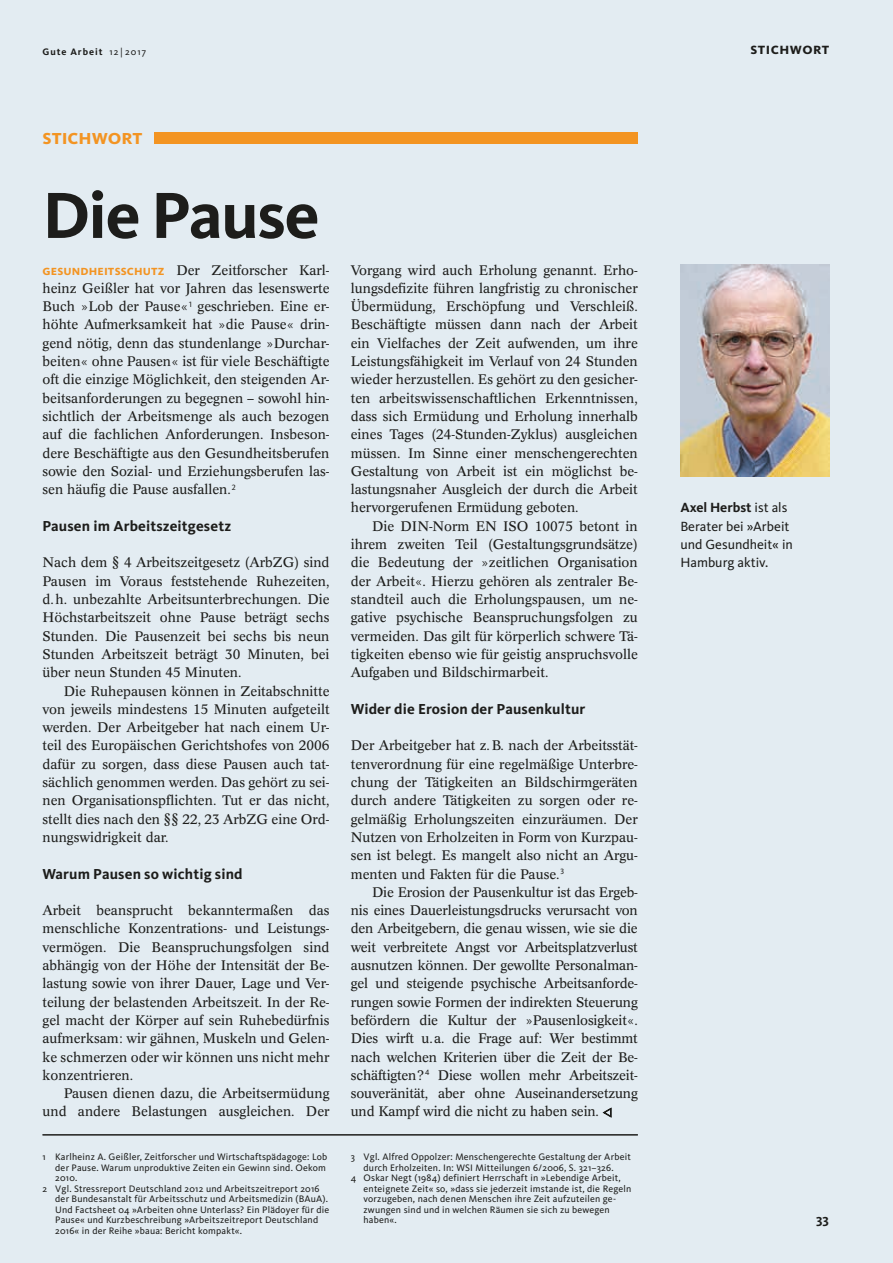
<style>
.page{position:relative;width:893px;height:1263px;background:#e3ecf2}
.page>*{position:absolute;margin:0;border:0;box-sizing:border-box;transform-origin:0 0}
.t1{font:700 67.5px "Kievit Pro";letter-spacing:-.025em;color:#1d1d1b}
.t2{font:700 21px "Kievit Pro";color:#f39422}
.t3{font:700 15.75px "Kievit Pro";letter-spacing:.03em;color:#1d1d1b}
.t4{font:700 15px "Kievit Pro";letter-spacing:.01em;color:#1d1d1b}
.t5{font:13.8px/18.3px "Kievit Pro";color:#1d1d1b}
.t6{font:13.65px/18.3px "Concorde Pro";color:#1d1d1b;text-align:justify}
.t7{font:700 13.5px "Kievit Pro";color:#1d1d1b}
.t8{font:9.75px "Kievit Pro";letter-spacing:.02em;color:#1d1d1b}
.t9{font:700 9.75px "Kievit Pro";letter-spacing:.1em;color:#1d1d1b}
.s1{font-weight:400}
.s2{font-family:"Kievit Pro";font-weight:700;color:#f39422}
.s3{font-weight:700}
</style>
<div class="page">
<div style="left:155px;top:133px;width:483px;height:11px;background:#f39422"></div>
<svg style="left:603px;top:1108px;width:8px;height:9px"></svg>
<img style="left:680px;top:264px;width:149px;height:213px">
<hr style="left:43px;top:1134px;width:595px;height:1px;background:#1d1d1b">
<hr style="left:43px;top:1135px;width:595px;height:1px;background:#1d1d1b">
<p class="t9" style="left:43px;top:46px;width:105px">Gute Arbeit <span class="s1">12 | 2017</span></p>
<p class="t3" style="left:751px;top:40px;width:80px">stichwort</p>
<h2 class="t2" style="left:43px;top:124px;width:101px">stichwort</h2>
<h1 class="t1" style="left:43px;top:175px;width:279px">Die Pause</h1>
<p class="t6" style="left:43px;top:261px;width:289px"><span class="s2">Gesundheitsschutz</span> Der Zeitforscher Karl&shy;heinz Geißler hat vor Jahren das lesenswerte Buch »Lob der Pause«<sup>1</sup> geschrieben. Eine er&shy;höhte Aufmerksamkeit hat »die Pause« drin&shy;gend nötig, denn das stundenlange »Durchar&shy;beiten« ohne Pausen« ist für viele Beschäftigte oft die einzige Möglichkeit, den steigenden Ar&shy;beitsanforderungen zu begegnen – sowohl hin&shy;sichtlich der Arbeitsmenge als auch bezogen auf die fachlichen Anforderungen. Insbeson&shy;dere Beschäftigte aus den Gesundheitsberufen sowie den Sozial- und Erziehungsberufen las&shy;sen häufig die Pause ausfallen.<sup>2</sup></p>
<p class="t4" style="left:43px;top:517px;width:190px">Pausen im Arbeitszeitgesetz</p>
<p class="t6" style="left:43px;top:553px;width:289px">Nach dem § 4 Arbeitszeitgesetz (ArbZG) sind Pausen im Voraus feststehende Ruhezeiten, d.h. unbezahlte Arbeitsunterbrechungen. Die Höchstarbeitszeit ohne Pause beträgt sechs Stunden. Die Pausenzeit bei sechs bis neun Stunden Arbeitszeit beträgt 30 Minuten, bei über neun Stunden 45 Minuten.</p>
<p class="t6" style="left:43px;top:682px;width:289px;text-indent:21px">Die Ruhepausen können in Zeitabschnitte von jeweils mindestens 15 Minuten aufgeteilt werden. Der Arbeitgeber hat nach einem Ur&shy;teil des Europäischen Gerichtshofes von 2006 dafür zu sorgen, dass diese Pausen auch tat&shy;sächlich genommen werden. Das gehört zu sei&shy;nen Organisationspflichten. Tut er das nicht, stellt dies nach den §§ 22, 23 ArbZG eine Ord&shy;nungswidrigkeit dar.</p>
<p class="t4" style="left:43px;top:864px;width:202px">Warum Pausen so wichtig sind</p>
<p class="t6" style="left:43px;top:901px;width:289px">Arbeit beansprucht bekanntermaßen das menschliche Konzentrations- und Leistungs&shy;vermögen. Die Beanspruchungsfolgen sind abhängig von der Höhe der Intensität der Be&shy;lastung sowie von ihrer Dauer, Lage und Ver&shy;teilung der belastenden Arbeitszeit. In der Re&shy;gel macht der Körper auf sein Ruhebedürfnis aufmerksam: wir gähnen, Muskeln und Gelen&shy;ke schmerzen oder wir können uns nicht mehr konzentrieren.</p>
<p class="t6" style="left:43px;top:1084px;width:289px;text-align:right">Pausen dienen dazu, die Arbeitsermüdung und andere Belastungen ausgleichen. Der</p>
<p class="t8" style="left:43px;top:1151px;width:286px">1 Karlheinz A. Geißler, Zeitforscher und Wirtschaftspädagoge: Lob</p>
<p class="t8" style="left:55px;top:1162px;width:272px">der Pause. Warum unproduktive Zeiten ein Gewinn sind. Oekom</p>
<p class="t8" style="left:55px;top:1172px;width:24px">2010.</p>
<p class="t8" style="left:43px;top:1183px;width:279px">2 Vgl. Stressreport Deutschland 2012 und Arbeitszeitreport 2016</p>
<p class="t8" style="left:55px;top:1193px;width:274px">der Bundesanstalt für Arbeitsschutz und Arbeitsmedizin (BAuA).</p>
<p class="t8" style="left:55px;top:1204px;width:275px">Und Factsheet 04 »Arbeiten ohne Unterlass? Ein Plädoyer für die</p>
<p class="t8" style="left:55px;top:1214px;width:264px">Pause« und Kurzbeschreibung »Arbeitszeitreport Deutschland</p>
<p class="t8" style="left:55px;top:1225px;width:188px">2016« in der Reihe »baua: Bericht kompakt«.</p>
<p class="t6" style="left:351px;top:261px;width:289px">Vorgang wird auch Erholung genannt. Erho&shy;lungsdefizite führen langfristig zu chronischer Übermüdung, Erschöpfung und Verschleiß.<br>Beschäftigte müssen dann nach der Arbeit ein Vielfaches der Zeit aufwenden, um ihre Leistungsfähigkeit im Verlauf von 24 Stunden wieder herzustellen. Es gehört zu den gesicher&shy;ten arbeitswissenschaftlichen Erkenntnissen, dass sich Ermüdung und Erholung innerhalb eines Tages (24-Stunden-Zyklus) ausgleichen müssen. Im Sinne einer menschengerechten Gestaltung von Arbeit ist ein möglichst be&shy;lastungsnaher Ausgleich der durch die Arbeit hervorgerufenen Ermüdung geboten.</p>
<p class="t6" style="left:351px;top:517px;width:289px;text-indent:21px">Die DIN-Norm EN ISO 10075 betont in ihrem zweiten Teil (Gestaltungsgrundsätze) die Bedeutung der »zeitlichen Organisation der Arbeit«. Hierzu gehören als zentraler Be&shy;standteil auch die Erholungspausen, um ne&shy;gative psychische Beanspruchungsfolgen zu vermeiden. Das gilt für körperlich schwere Tä&shy;tigkeiten ebenso wie für geistig anspruchsvolle Aufgaben und Bildschirmarbeit.</p>
<p class="t4" style="left:351px;top:700px;width:236px">Wider die Erosion der Pausenkultur</p>
<p class="t6" style="left:351px;top:736px;width:289px">Der Arbeitgeber hat z.B. nach der Arbeitsstät&shy;tenverordnung für eine regelmäßige Unterbre&shy;chung der Tätigkeiten an Bildschirmgeräten durch andere Tätigkeiten zu sorgen oder re&shy;gelmäßig Erholungszeiten einzuräumen. Der Nutzen von Erholzeiten in Form von Kurzpau&shy;sen ist belegt. Es mangelt also nicht an Argu&shy;menten und Fakten für die Pause. <sup>3</sup></p>
<p class="t6" style="left:351px;top:883px;width:289px;text-indent:21px">Die Erosion der Pausenkultur ist das Ergeb&shy;nis eines Dauerleistungsdrucks verursacht von den Arbeitgebern, die genau wissen, wie sie die weit verbreitete Angst vor Arbeitsplatzverlust ausnutzen können. Der gewollte Personalman&shy;gel und steigende psychische Arbeitsanforde&shy;rungen sowie Formen der indirekten Steuerung befördern die Kultur der »Pausenlosigkeit«.<br>Dies wirft u.a. die Frage auf: Wer bestimmt nach welchen Kriterien über die Zeit der Be&shy;schäftigten?<sup>4</sup> Diese wollen mehr Arbeitszeit&shy;souveränität, aber ohne Auseinandersetzung und Kampf wird die nicht zu haben sein. ❖</p>
<p class="t5" style="left:680px;top:499px;width:114px"><span class="s3">Axel Herbst</span> ist als<br>Berater bei »Arbeit und Gesundheit« in<br>Hamburg aktiv.</p>
<p class="t8" style="left:351px;top:1151px;width:282px">3 Vgl. Alfred Oppolzer: Menschengerechte Gestaltung der Arbeit</p>
<p class="t8" style="left:364px;top:1162px;width:252px">durch Erholzeiten. In: WSI Mitteilungen 6/2006, S. 321–326.</p>
<p class="t8" style="left:351px;top:1172px;width:272px">4 Oskar Negt (1984) definiert Herrschaft in »Lebendige Arbeit,</p>
<p class="t8" style="left:364px;top:1183px;width:269px">enteignete Zeit« so, »dass sie jederzeit imstande ist, die Regeln</p>
<p class="t8" style="left:364px;top:1193px;width:254px">vorzugeben, nach denen Menschen ihre Zeit aufzuteilen ge-</p>
<p class="t8" style="left:364px;top:1204px;width:248px">zwungen sind und in welchen Räumen sie sich zu bewegen</p>
<p class="t8" style="left:364px;top:1214px;width:35px">haben«.</p>
<p class="t7" style="left:816px;top:1214px;width:15px">33</p>
</div>
